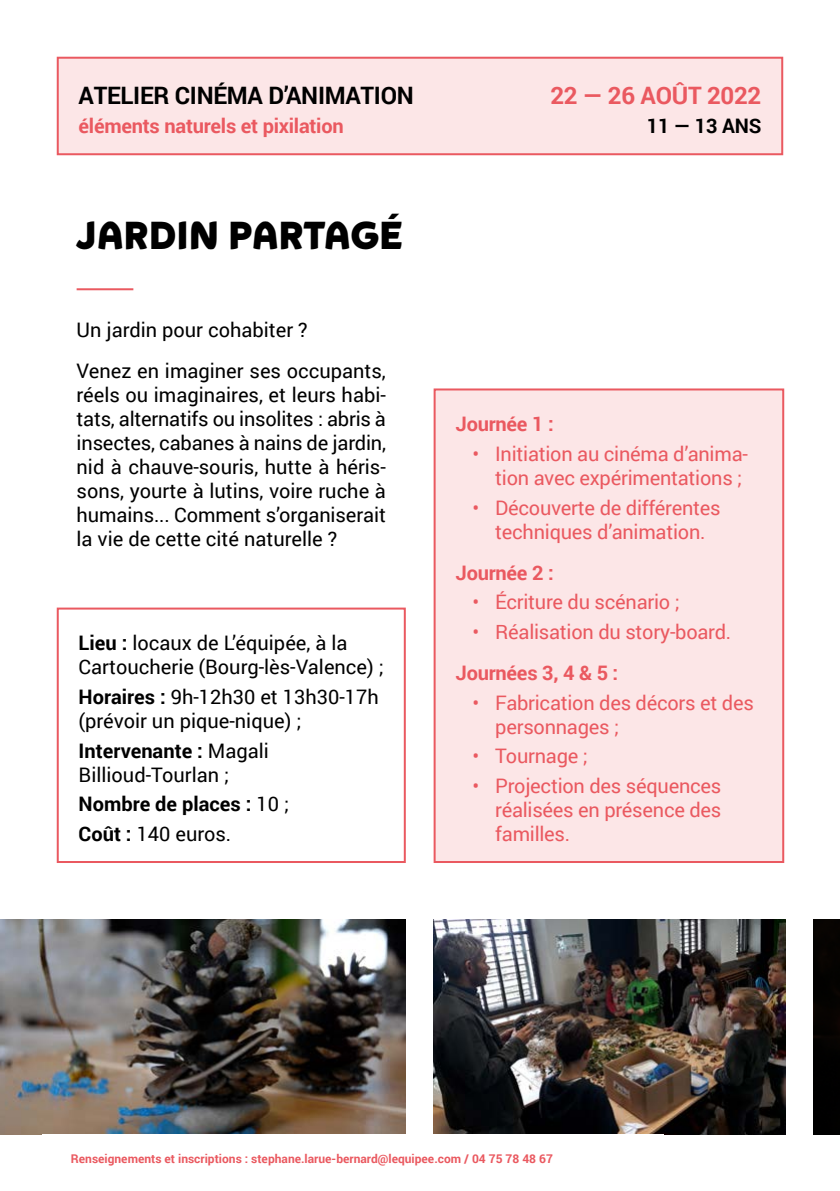
<style>
.page{position:relative;width:840px;height:1191px;background:#fff}
.page>*{position:absolute;margin:0;border:0;box-sizing:border-box;transform-origin:0 0}
.t1{font:900 40px "Animo";color:#000}
.t2{font:700 24px "Roboto";letter-spacing:-.01em;color:#000}
.t3{font:700 24px "Roboto";letter-spacing:-.015em;color:#ea5960}
.t4{font:20px/24px "Roboto";color:#000}
.t5{font:20px/24px "Roboto";letter-spacing:-.015em;color:#ea5960;text-align:right}
.t6{font:700 20px "Roboto";letter-spacing:-.01em;color:#ea5960}
.t7{font:700 20px/29.6px "Roboto";color:#000}
.t8{font:700 12px "Roboto";color:#ea5960}
.s1{font-weight:700}
.s2{font-weight:400}
</style>
<div class="page">
<img style="left:0;top:919px;width:405px;height:215px">
<div style="left:813px;top:919px;width:26px;height:215px;background:#030201"></div>
<img style="left:433px;top:919px;width:351px;height:215px">
<div style="left:58px;top:58px;width:723px;height:96px;background:#fce6e7"></div>
<div style="left:57px;top:57px;width:725px;height:98px;border:2px solid #ea5960"></div>
<div style="left:57px;top:607px;width:348px;height:256px;border:2px solid #ea5960"></div>
<hr style="left:77px;top:288px;width:56px;height:2px;background:#ea5960">
<div style="left:434px;top:389px;width:348px;height:473px;background:#fce6e7"></div>
<div style="left:433px;top:388px;width:350px;height:475px;border:2px solid #ea5960"></div>
<p class="t2" style="left:79px;top:78px;width:336px">ATELIER CINÉMA D’ANIMATION</p>
<p class="t3" style="left:550px;top:78px;width:212px">22 — 26 AOÛT 2022</p>
<p class="t6" style="left:79px;top:112px;width:266px">éléments naturels et pixilation</p>
<p class="t7" style="left:646px;top:111px;width:116px">11 — 13 ANS</p>
<h1 class="t1" style="left:77px;top:211px;width:328px">JARDIN PARTAGÉ</h1>
<p class="t4" style="left:77px;top:308px;width:310px;line-height:41px">Un jardin pour cohabiter ?<br>Venez en imaginer ses occupants,</p>
<p class="t4" style="left:77px;top:382px;width:311px;text-align:justify">réels ou imaginaires, et leurs habi&shy;tats, alternatifs ou insolites : abris à insectes, cabanes à nains de jardin, nid à chauve-souris, hutte à héris&shy;sons, yourte à lutins, voire ruche à humains... Comment s’organiserait la vie de cette cité naturelle ?</p>
<p class="t4" style="left:79px;top:630px;width:306px"><span class="s1">Lieu :</span> locaux de L’équipée, à la<br>Cartoucherie (Bourg-lès-Valence) ;</p>
<p class="t4" style="left:79px;top:684px;width:301px"><span class="s1">Horaires :</span> 9h-12h30 et 13h30-17h (prévoir un pique-nique) ;</p>
<p class="t4" style="left:79px;top:738px;width:192px"><span class="s1">Intervenante :</span> Magali<br>Billioud-Tourlan ;</p>
<p class="t7" style="left:79px;top:788px;width:212px">Nombre de places : <span class="s2">10 ;<br></span>Coût : <span class="s2">140 euros.</span></p>
<p class="t6" style="left:455px;top:410px;width:100px">Journée 1 :</p>
<p class="t5" style="left:472px;top:441px;width:277px">• Initiation au cinéma d’anima&shy;tion avec expérimentations ;</p>
<p class="t5" style="left:472px;top:495px;width:249px;text-align:center">• Découverte de différentes techniques d’animation.</p>
<p class="t6" style="left:455px;top:558px;width:100px">Journée 2 :</p>
<p class="t5" style="left:472px;top:589px;width:209px">• Écriture du scénario ;</p>
<p class="t5" style="left:472px;top:619px;width:260px">• Réalisation du story-board.</p>
<p class="t6" style="left:455px;top:659px;width:164px">Journées 3, 4 &amp; 5 :</p>
<p class="t5" style="left:495px;top:690px;width:260px;text-align:left;text-indent:-23px">• Fabrication des décors et des personnages ;</p>
<p class="t5" style="left:472px;top:743px;width:117px">• Tournage ;</p>
<p class="t5" style="left:495px;top:773px;width:227px;text-align:justify;text-indent:-23px">• Projection des séquences réalisées en présence des familles.</p>
<p class="t8" style="left:71px;top:1150px;width:483px">Renseignements et inscriptions : stephane.larue-bernard@lequipee.com / 04 75 78 48 67</p>
</div>
